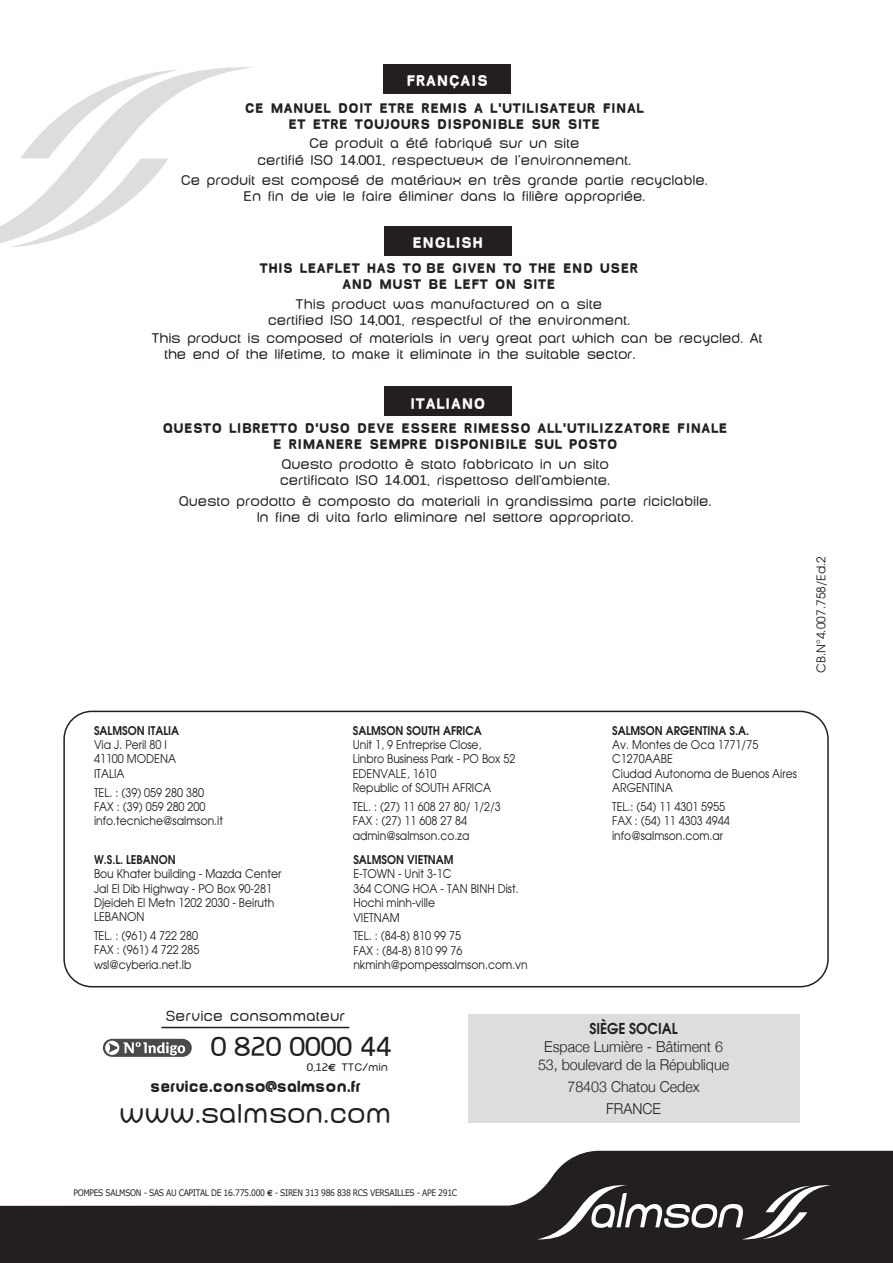
<style>
.page{position:relative;width:893px;height:1263px;background:#fff}
.page>*{position:absolute;margin:0;border:0;box-sizing:border-box;transform-origin:0 0}
.t1{font:26.25px "Baby Mine Plump";color:#231f20}
.t2{font:900 15.3px "Baby Mine";letter-spacing:-.06em;color:#231f20}
.t3{font:300 15px/18px "Helvetica Neue";color:#231f20;text-align:center;scale:.95 1}
.t4{font:900 15px "Baby Mine";color:#fff}
.t5{font:600 15px "Avant Garde";color:#231f20;scale:.9 1}
.t6{font:14.1px "Baby Mine Plump";color:#231f20}
.t7{font:13.5px/16.2px "Baby Mine Plump";letter-spacing:-.01em;color:#231f20;text-align:center}
.t8{font:900 13.5px/16.2px "Baby Mine";letter-spacing:-.01em;color:#231f20;text-align:center}
.t9{font:12px/14.4px "Avant Garde";color:#231f20;scale:.9 1}
.t10{font:600 12px "Avant Garde";color:#231f20;scale:.9 1}
.t11{font:12px "Avant Garde";color:#231f20}
.t12{font:10.5px "Baby Mine Plump";color:#231f20}
.t13{font:9px "Verdana";letter-spacing:-.045em;color:#231f20;scale:.85 1}
.s1{font-family:"Euro Sans";font-weight:700}
</style>
<div class="page">
<svg style="left:0;top:1150px;width:893px;height:113px;fill:#231f20"></svg>
<svg style="left:537px;top:1185px;width:294px;height:54px"></svg>
<svg style="left:0;top:67px;width:252px;height:180px"></svg>
<svg style="left:63px;top:711px;width:766px;height:276px"></svg>
<div style="left:468px;top:1014px;width:331px;height:109px;background:#dcdddf"></div>
<hr style="left:161px;top:1027px;width:188px;height:1px;background:#231f20">
<svg style="left:101px;top:1037px;width:93px;height:21px"></svg>
<svg style="left:103px;top:1039px;width:89px;height:18px"></svg>
<div style="left:383px;top:64px;width:128px;height:30px;background:#231f20"></div>
<div style="left:384px;top:226px;width:127px;height:30px;background:#231f20"></div>
<div style="left:384px;top:386px;width:127px;height:30px;background:#231f20"></div>
<p class="t4" style="left:406px;top:72px;width:84px">FRANÇAIS</p>
<p class="t8" style="left:244px;top:100px;width:401px">CE MANUEL DOIT ETRE REMIS A L'UTILISATEUR FINAL<br>ET ETRE TOUJOURS DISPONIBLE SUR SITE</p>
<p class="t7" style="left:257px;top:136px;width:376px">Ce produit a été fabriqué sur un site<br>certifié ISO 14.001, respectueux de l’environnement.</p>
<p class="t7" style="left:181px;top:172px;width:529px">Ce produit est composé de matériaux en très grande partie recyclable.<br>En fin de vie le faire éliminer dans la filière appropriée.</p>
<p class="t4" style="left:412px;top:234px;width:73px">ENGLISH</p>
<p class="t8" style="left:259px;top:260px;width:381px">THIS LEAFLET HAS TO BE GIVEN TO THE END USER<br>AND MUST BE LEFT ON SITE</p>
<p class="t7" style="left:268px;top:296px;width:364px">This product was manufactured on a site certified ISO 14,001, respectful of the environment.</p>
<p class="t7" style="left:164px;top:330px;width:600px;text-align:left;text-indent:-13px">This product is composed of materials in very great part which can be recycled. At the end of the lifetime, to make it eliminate in the suitable sector.</p>
<p class="t4" style="left:410px;top:395px;width:77px">ITALIANO</p>
<p class="t8" style="left:162px;top:420px;width:567px">QUESTO LIBRETTO D'USO DEVE ESSERE RIMESSO ALL'UTILIZZATORE FINALE<br>E RIMANERE SEMPRE DISPONIBILE SUL POSTO</p>
<p class="t7" style="left:280px;top:456px;width:332px;text-align:left">Questo prodotto è stato fabbricato in un sito certificato ISO 14.001, rispettoso dell'ambiente.</p>
<p class="t7" style="left:179px;top:493px;width:534px">Questo prodotto è composto da materiali in grandissima parte riciclabile.<br>In fine di vita farlo eliminare nel settore appropriato.</p>
<p class="t11" style="left:814px;top:673px;width:118px;rotate:-90deg">CB.N°4.007.758/Ed.2</p>
<p class="t10" style="left:94px;top:723px;width:96px">SALMSON ITALIA</p>
<p class="t9" style="left:94px;top:738px;width:93px">Via J. PeriI 80 I<br>41100 MODENA<br>ITALIA</p>
<p class="t9" style="left:94px;top:785px;width:145px">TEL. : (39) 059 280 380<br>FAX : (39) 059 280 200 info.tecniche@salmson.it</p>
<p class="t10" style="left:94px;top:853px;width:92px">W.S.L. LEBANON</p>
<p class="t9" style="left:94px;top:867px;width:210px">Bou Khater building - Mazda Center<br>Jal El Dib Highway - PO Box 90-281<br>Djeideh El Metn 1202 2030 - Beiruth<br>LEBANON</p>
<p class="t9" style="left:94px;top:929px;width:119px;text-align:justify">TEL. : (961) 4 722 280<br>FAX : (961) 4 722 285 wsl@cyberia.net.lb</p>
<p class="t10" style="left:353px;top:723px;width:145px">SALMSON SOUTH AFRICA</p>
<p class="t9" style="left:353px;top:738px;width:182px">Unit 1, 9 Entreprise Close,<br>Linbro Business Park - PO Box 52<br>EDENVALE, 1610<br>Republic of SOUTH AFRICA</p>
<p class="t9" style="left:353px;top:799px;width:166px">TEL. : (27) 11 608 27 80/ 1/2/3<br>FAX : (27) 11 608 27 84 admin@salmson.co.za</p>
<p class="t10" style="left:353px;top:853px;width:113px">SALMSON VIETNAM</p>
<p class="t9" style="left:353px;top:867px;width:185px">E-TOWN - Unit 3-1C<br>364 CONG HOA - TAN BINH Dist.<br>Hochi minh-ville<br>VIETNAM</p>
<p class="t9" style="left:353px;top:929px;width:195px">TEL. : (84-8) 810 99 75<br>FAX : (84-8) 810 99 76 nkminh@pompessalmson.com.vn</p>
<p class="t10" style="left:612px;top:723px;width:154px">SALMSON ARGENTINA S.A.</p>
<p class="t9" style="left:612px;top:738px;width:207px">Av. Montes de Oca 1771/75<br>C1270AABE<br>Ciudad Autonoma de Buenos Aires<br>ARGENTINA</p>
<p class="t9" style="left:612px;top:799px;width:132px">TEL.: (54) 11 4301 5955<br>FAX : (54) 11 4303 4944 info@salmson.com.ar</p>
<p class="t6" style="left:165px;top:1008px;width:181px">Service consommateur</p>
<h1 class="t1" style="left:211px;top:1032px;width:182px">0 820 0000 44</h1>
<p class="t12" style="left:307px;top:1061px;width:83px">0,12<span class="s1">€</span> TTC/min</p>
<p class="t2" style="left:149px;top:1078px;width:213px">service.conso@salmson.fr</p>
<h1 class="t1" style="left:119px;top:1098px;width:274px">www.salmson.com</h1>
<p class="t5" style="left:589px;top:1020px;width:100px">SIÈGE SOCIAL</p>
<p class="t3" style="left:538px;top:1037px;width:203px">Espace Lumière - Bâtiment 6<br>53, boulevard de la République</p>
<p class="t3" style="left:567px;top:1075px;width:141px;line-height:22.2px">78403 Chatou Cedex<br>FRANCE</p>
<p class="t13" style="left:73px;top:1186px;width:453px">POMPES SALMSON - SAS AU CAPITAL DE 16.775.000 <span class="s1">€</span> - SIREN 313 986 838 RCS VERSAILLES - APE 291C</p>
</div>
